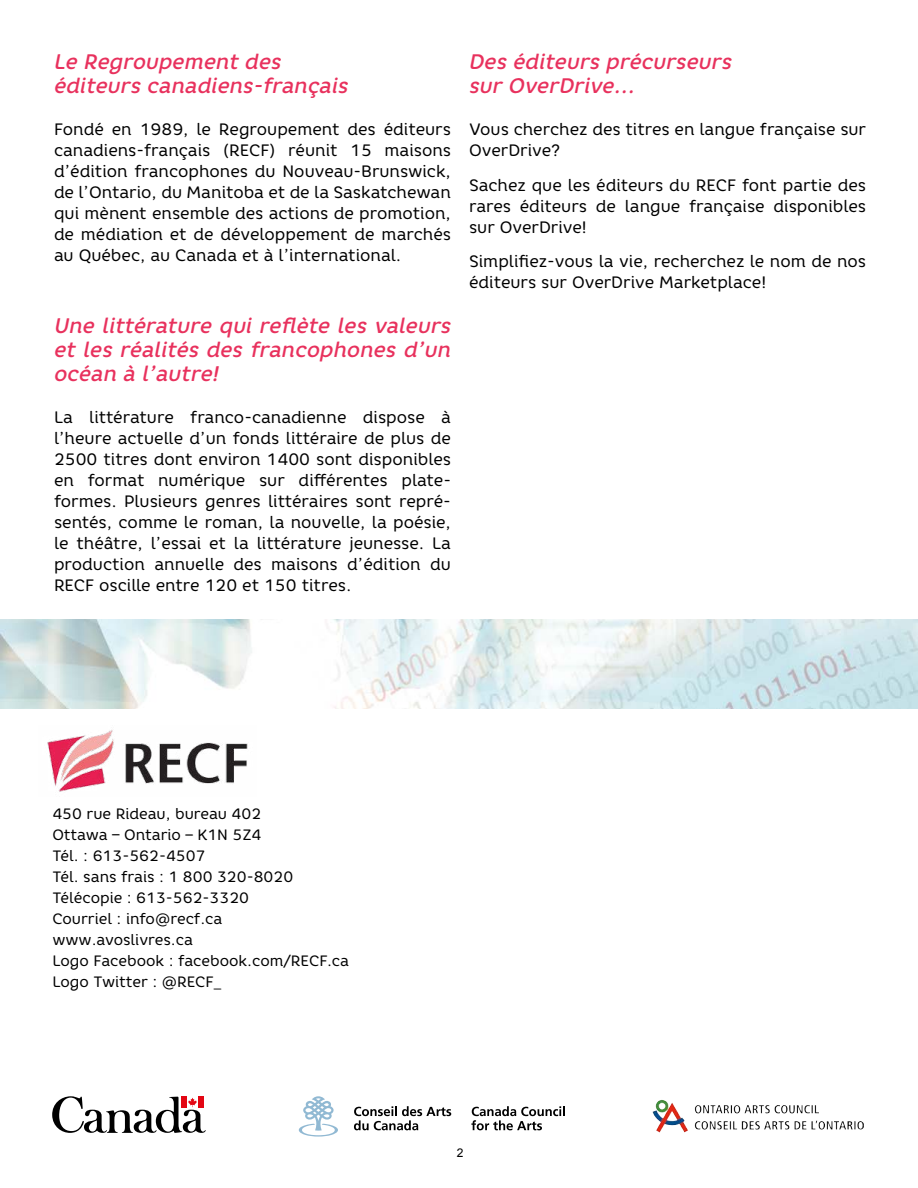
<style>
.page{position:relative;width:918px;height:1188px;background:#fff}
.page>*{position:absolute;margin:0;border:0;box-sizing:border-box;transform-origin:0 0}
.t1{font:italic 500 21px/24px "Core Rhino 55";color:#e8315d}
.t2{font:16.5px/21px "Core Rhino 45";color:#000;text-align:justify}
.t3{font:15px/21px "Core Rhino 45";color:#000}
.t4{font:12px "Arial";color:#000}
</style>
<div class="page">
<img style="left:47px;top:730px;width:201px;height:62px">
<img style="left:653px;top:1100px;width:136px;height:33px">
<svg style="left:298px;top:1096px;width:40px;height:41px"></svg>
<svg style="left:471px;top:1106px;width:94px;height:24px"></svg>
<svg style="left:354px;top:1106px;width:97px;height:24px"></svg>
<svg style="left:52px;top:1096px;width:154px;height:37px"></svg>
<img style="left:0;top:620px;width:918px;height:89px">
<p class="t1" style="left:54px;top:50px;width:296px">Le Regroupement des éditeurs canadiens-français</p>
<p class="t2" style="left:54px;top:119px;width:399px">Fondé en 1989, le Regroupement des éditeurs canadiens-français (RECF) réunit 15 maisons d’édition francophones du Nouveau-Brunswick, de l’Ontario, du Manitoba et de la Saskatchewan qui mènent ensemble des actions de promotion, de médiation et de développement de marchés au Québec, au Canada et à l’international.</p>
<p class="t1" style="left:54px;top:314px;width:399px;text-align:justify">Une littérature qui reflète les valeurs et les réalités des francophones d’un océan à l’autre!</p>
<p class="t2" style="left:54px;top:407px;width:399px">La littérature franco-canadienne dispose à l’heure actuelle d’un fonds littéraire de plus de 2500 titres dont environ 1400 sont disponibles en format numérique sur différentes plate&shy;formes. Plusieurs genres littéraires sont repré&shy;sentés, comme le roman, la nouvelle, la poésie, le théâtre, l’essai et la littérature jeunesse. La production annuelle des maisons d’édition du RECF oscille entre 120 et 150 titres.</p>
<p class="t1" style="left:469px;top:50px;width:264px">Des éditeurs précurseurs sur OverDrive...</p>
<p class="t2" style="left:469px;top:119px;width:399px">Vous cherchez des titres en langue française sur<br>OverDrive?</p>
<p class="t2" style="left:469px;top:174px;width:399px">Sachez que les éditeurs du RECF font partie des rares éditeurs de langue française disponibles sur OverDrive!</p>
<p class="t2" style="left:469px;top:251px;width:399px">Simplifiez-vous la vie, recherchez le nom de nos éditeurs sur OverDrive Marketplace!</p>
<p class="t3" style="left:52px;top:803px;width:298px">450 rue Rideau, bureau 402<br>Ottawa – Ontario – K1N 5Z4<br>Tél. : 613-562-4507<br>Tél. sans frais : 1 800 320-8020<br>Télécopie : 613-562-3320<br>Courriel : info@recf.ca www.avoslivres.ca<br>Logo Facebook : facebook.com/RECF.ca<br>Logo Twitter : @RECF_</p>
<p class="t4" style="left:457px;top:1144px;width:8px">2</p>
</div>
